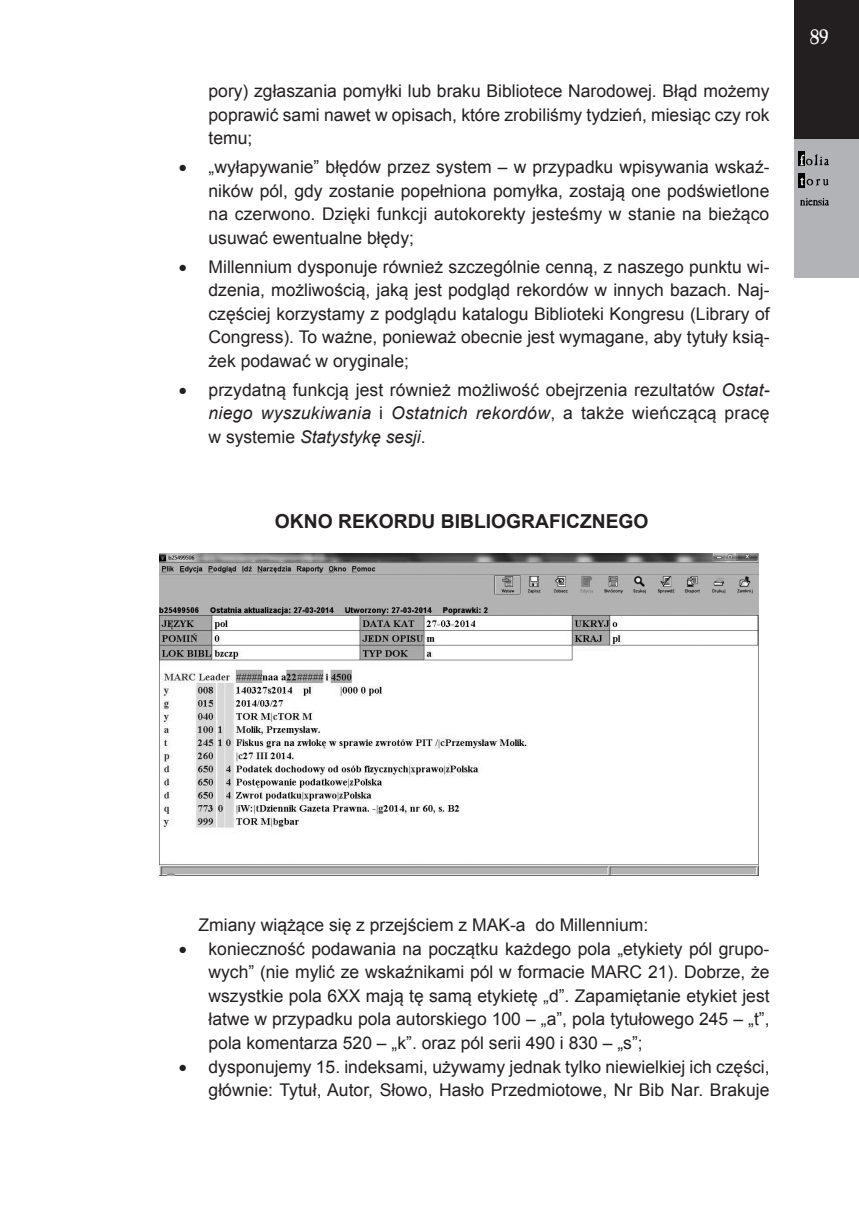
<style>
.page{position:relative;width:859px;height:1221px;background:#fff}
.page>*{position:absolute;margin:0;border:0;box-sizing:border-box;transform-origin:0 0}
.t1{font:21px "Casablanca Antique";color:#fff}
.t2{font:700 19.25px "Arial";color:#231f20}
.t3{font:17.5px/23.6px "Arial";color:#231f20;text-align:justify}
.s1{font-style:italic}
</style>
<div class="page">
<div style="left:794px;top:0;width:64px;height:139px;background:#231f20"></div>
<div style="left:794px;top:139px;width:64px;height:139px;background:#b2b3b7"></div>
<div style="left:797px;top:151px;width:7px;height:15px;background:#000001"></div>
<div style="left:797px;top:173px;width:7px;height:15px;background:#000001"></div>
<svg style="left:800px;top:154px;width:28px;height:11px"></svg>
<svg style="left:800px;top:178px;width:28px;height:8px"></svg>
<svg style="left:800px;top:198px;width:28px;height:7px"></svg>
<img style="left:159px;top:553px;width:599px;height:322px">
<p class="t3" style="left:208px;top:79px;width:562px">pory) zgłaszania pomyłki lub braku Bibliotece Narodowej. Błąd możemy poprawić sami nawet w opisach, które zrobiliśmy tydzień, miesiąc czy rok temu;</p>
<p class="t3" style="left:208px;top:155px;width:562px;text-indent:-30px">• „wyłapywanie” błędów przez system – w przypadku wpisywania wskaź&shy;ników pól, gdy zostanie popełniona pomyłka, zostają one podświetlone na czerwono. Dzięki funkcji autokorekty jesteśmy w stanie na bieżąco usuwać ewentualne błędy;</p>
<p class="t3" style="left:208px;top:255px;width:562px;text-indent:-30px">• Millennium dysponuje również szczególnie cenną, z naszego punktu wi&shy;dzenia, możliwością, jaką jest podgląd rekordów w innych bazach. Naj&shy;częściej korzystamy z podglądu katalogu Biblioteki Kongresu (Library of Congress). To ważne, ponieważ obecnie jest wymagane, aby tytuły ksią&shy;żek podawać w oryginale;</p>
<p class="t3" style="left:208px;top:378px;width:562px;text-indent:-30px">• przydatną funkcją jest również możliwość obejrzenia rezultatów <span class="s1">Ostat&shy;niego wyszukiwania</span> i <span class="s1">Ostatnich rekordów</span>, a także wieńczącą pracę w systemie <span class="s1">Statystykę sesji</span>.</p>
<p class="t2" style="left:275px;top:508px;width:375px">OKNO REKORDU BIBLIOGRAFICZNEGO</p>
<p class="t1" style="left:809px;top:26px;width:21px">89</p>
<p class="t3" style="left:198px;top:913px;width:451px">Zmiany wiążące się z przejściem z MAK-a do Millennium:</p>
<p class="t3" style="left:208px;top:936px;width:562px;text-indent:-30px">• konieczność podawania na początku każdego pola „etykiety pól grupo&shy;wych” (nie mylić ze wskaźnikami pól w formacie MARC 21). Dobrze, że wszystkie pola 6XX mają tę samą etykietę „d”. Zapamiętanie etykiet jest łatwe w przypadku pola autorskiego 100 – „a”, pola tytułowego 245 – „t”, pola komentarza 520 – „k”. oraz pól serii 490 i 830 – „s”;</p>
<p class="t3" style="left:179px;top:1054px;width:592px;text-align:right">• dysponujemy 15. indeksami, używamy jednak tylko niewielkiej ich części, głównie: Tytuł, Autor, Słowo, Hasło Przedmiotowe, Nr Bib Nar. Brakuje</p>
</div>
